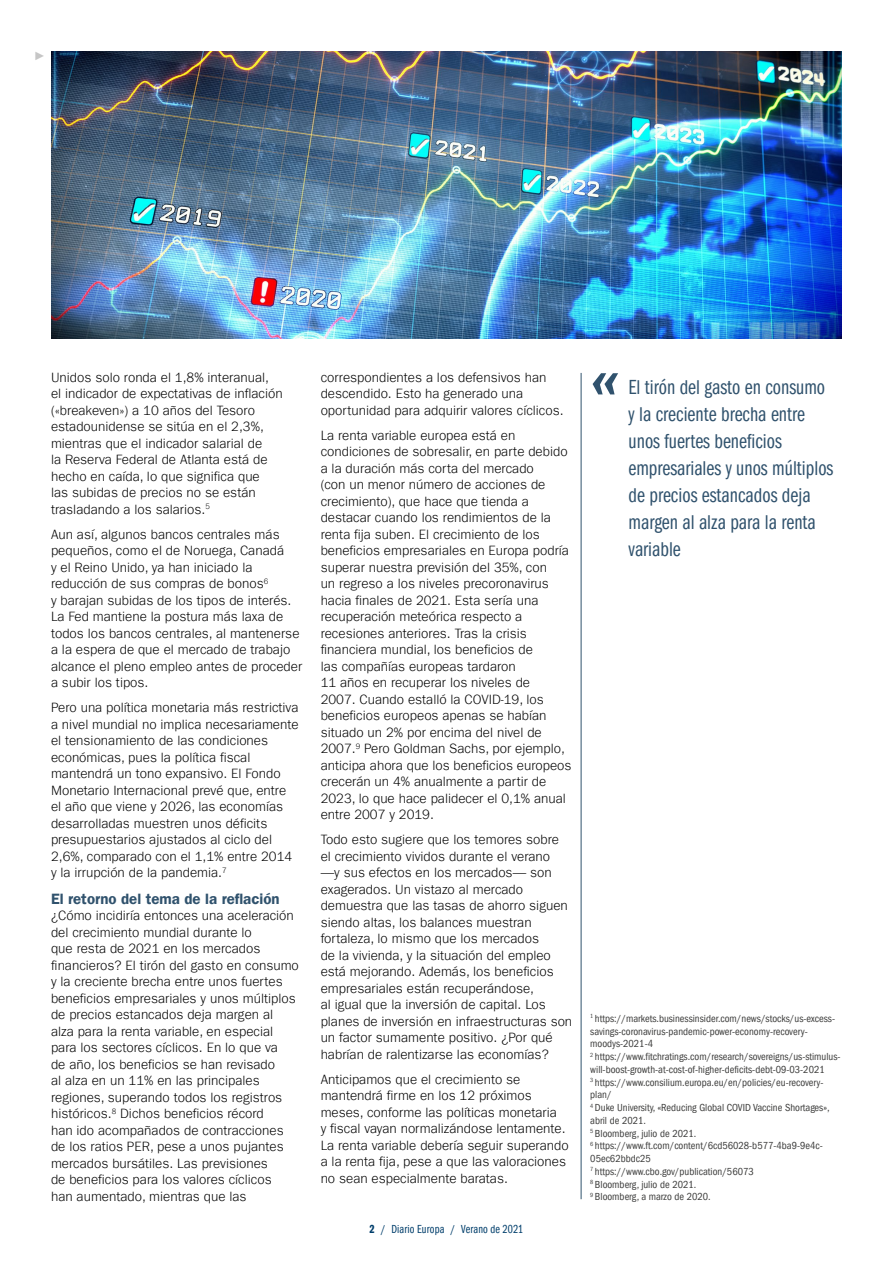
<style>
.page{position:relative;width:893px;height:1263px;background:#fff}
.page>*{position:absolute;margin:0;border:0;box-sizing:border-box;transform-origin:0 0}
.t1{font:78px "ITC Frank Gofor Ameriprise Hvy It";color:#30526d}
.t2{font:21px/27px "ITC Frank Gofor Ameriprise Bk Cm";color:#30526d}
.t3{font:15px "ITC Frank Gofor Ameriprise Dm";color:#30526d}
.t4{font:300 13.5px/16.5px "ITC Frank Gofor Ameriprise";color:#000}
.t5{font:12px "ITC Frank Gofor Ameriprise Bk Cm";letter-spacing:.01em;color:#003e6b}
.t6{font:12px "Arial";color:#c6c6c6}
.t7{font:condensed 10.5px/12.8px "ITC Frank Gofor Ameriprise";color:#3c3c3b}
.s1{font-family:"ITC Frank Gofor Ameriprise Dm Cm"}
</style>
<div class="page">
<hr style="left:581px;top:373px;width:1px;height:826px;background:#30526d">
<img style="left:52px;top:51px;width:790px;height:287px">
<p class="t6" style="left:34px;top:48px;width:13px">►</p>
<p class="t4" style="left:51px;top:369px;width:233px">Unidos solo ronda el 1,8% interanual,<br>el indicador de expectativas de inflación («breakeven») a 10 años del Tesoro estadounidense se sitúa en el 2,3%, mientras que el indicador salarial de<br>la Reserva Federal de Atlanta está de hecho en caída, lo que significa que<br>las subidas de precios no se están trasladando a los salarios.<sup>5</sup></p>
<p class="t4" style="left:51px;top:526px;width:253px">Aun así, algunos bancos centrales más pequeños, como el de Noruega, Canadá<br>y el Reino Unido, ya han iniciado la reducción de sus compras de bonos<sup>6<br></sup>y barajan subidas de los tipos de interés.<br>La Fed mantiene la postura más laxa de todos los bancos centrales, al mantenerse a la espera de que el mercado de trabajo alcance el pleno empleo antes de proceder a subir los tipos.</p>
<p class="t4" style="left:51px;top:700px;width:249px">Pero una política monetaria más restrictiva a nivel mundial no implica necesariamente el tensionamiento de las condiciones económicas, pues la política fiscal mantendrá un tono expansivo. El Fondo Monetario Internacional prevé que, entre el año que viene y 2026, las economías desarrolladas muestren unos déficits presupuestarios ajustados al ciclo del 2,6%, comparado con el 1,1% entre 2014 y la irrupción de la pandemia.<sup>7</sup></p>
<p class="t3" style="left:51px;top:890px;width:230px">El retorno del tema de la reflación</p>
<p class="t4" style="left:51px;top:908px;width:249px">¿Cómo incidiría entonces una aceleración del crecimiento mundial durante lo<br>que resta de 2021 en los mercados financieros? El tirón del gasto en consumo y la creciente brecha entre unos fuertes beneficios empresariales y unos múltiplos de precios estancados deja margen al alza para la renta variable, en especial para los sectores cíclicos. En lo que va<br>de año, los beneficios se han revisado<br>al alza en un 11% en las principales regiones, superando todos los registros históricos.<sup>8</sup> Dichos beneficios récord<br>han ido acompañados de contracciones de los ratios PER, pese a unos pujantes mercados bursátiles. Las previsiones<br>de beneficios para los valores cíclicos<br>han aumentado, mientras que las</p>
<p class="t4" style="left:321px;top:369px;width:244px">correspondientes a los defensivos han descendido. Esto ha generado una oportunidad para adquirir valores cíclicos.</p>
<p class="t4" style="left:321px;top:427px;width:252px">La renta variable europea está en condiciones de sobresalir, en parte debido a la duración más corta del mercado<br>(con un menor número de acciones de crecimiento), que hace que tienda a destacar cuando los rendimientos de la renta fija suben. El crecimiento de los beneficios empresariales en Europa podría superar nuestra previsión del 35%, con<br>un regreso a los niveles precoronavirus hacia finales de 2021. Esta sería una recuperación meteórica respecto a recesiones anteriores. Tras la crisis financiera mundial, los beneficios de<br>las compañías europeas tardaron<br>11 años en recuperar los niveles de<br>2007. Cuando estalló la COVID-19, los beneficios europeos apenas se habían situado un 2% por encima del nivel de 2007.<sup>9</sup> Pero Goldman Sachs, por ejemplo, anticipa ahora que los beneficios europeos crecerán un 4% anualmente a partir de 2023, lo que hace palidecer el 0,1% anual entre 2007 y 2019.</p>
<p class="t4" style="left:321px;top:832px;width:253px">Todo esto sugiere que los temores sobre el crecimiento vividos durante el verano —y sus efectos en los mercados— son exagerados. Un vistazo al mercado demuestra que las tasas de ahorro siguen siendo altas, los balances muestran fortaleza, lo mismo que los mercados<br>de la vivienda, y la situación del empleo está mejorando. Además, los beneficios empresariales están recuperándose,<br>al igual que la inversión de capital. Los planes de inversión en infraestructuras son un factor sumamente positivo. ¿Por qué habrían de ralentizarse las economías?</p>
<p class="t4" style="left:321px;top:1071px;width:250px">Anticipamos que el crecimiento se mantendrá firme en los 12 próximos meses, conforme las políticas monetaria<br>y fiscal vayan normalizándose lentamente.<br>La renta variable debería seguir superando a la renta fija, pese a que las valoraciones no sean especialmente baratas.</p>
<p class="t5" style="left:370px;top:1222px;width:155px"><span class="s1">2</span> / Diario Europa / Verano de 2021</p>
<h1 class="t1" style="left:590px;top:331px;width:30px">«</h1>
<h2 class="t2" style="left:629px;top:374px;width:206px">El tirón del gasto en consumo y la creciente brecha entre unos fuertes beneficios empresariales y unos múltiplos de precios estancados deja margen al alza para la renta variable</h2>
<p class="t7" style="left:590px;top:1012px;width:252px"><sup>1</sup> https://markets.businessinsider.com/news/stocks/us-excess&shy;savings-coronavirus-pandemic-power-economy-recovery&shy;moodys-2021-4<br><sup>2</sup> https://www.fitchratings.com/research/sovereigns/us-stimulus&shy;will-boost-growth-at-cost-of-higher-deficits-debt-09-03-2021<br><sup>3</sup> https://www.consilium.europa.eu/en/policies/eu-recovery&shy;plan/<br><sup>4</sup> Duke University, «Reducing Global COVID Vaccine Shortages», abril de 2021.<br><sup>5</sup> Bloomberg, julio de 2021.<br><sup>6</sup> https://www.ft.com/content/6cd56028-b577-4ba9-9e4c-05ec62bbdc25<br><sup>7</sup> https://www.cbo.gov/publication/56073<br><sup>8</sup> Bloomberg, julio de 2021.<br><sup>9</sup> Bloomberg, a marzo de 2020.</p>
</div>
